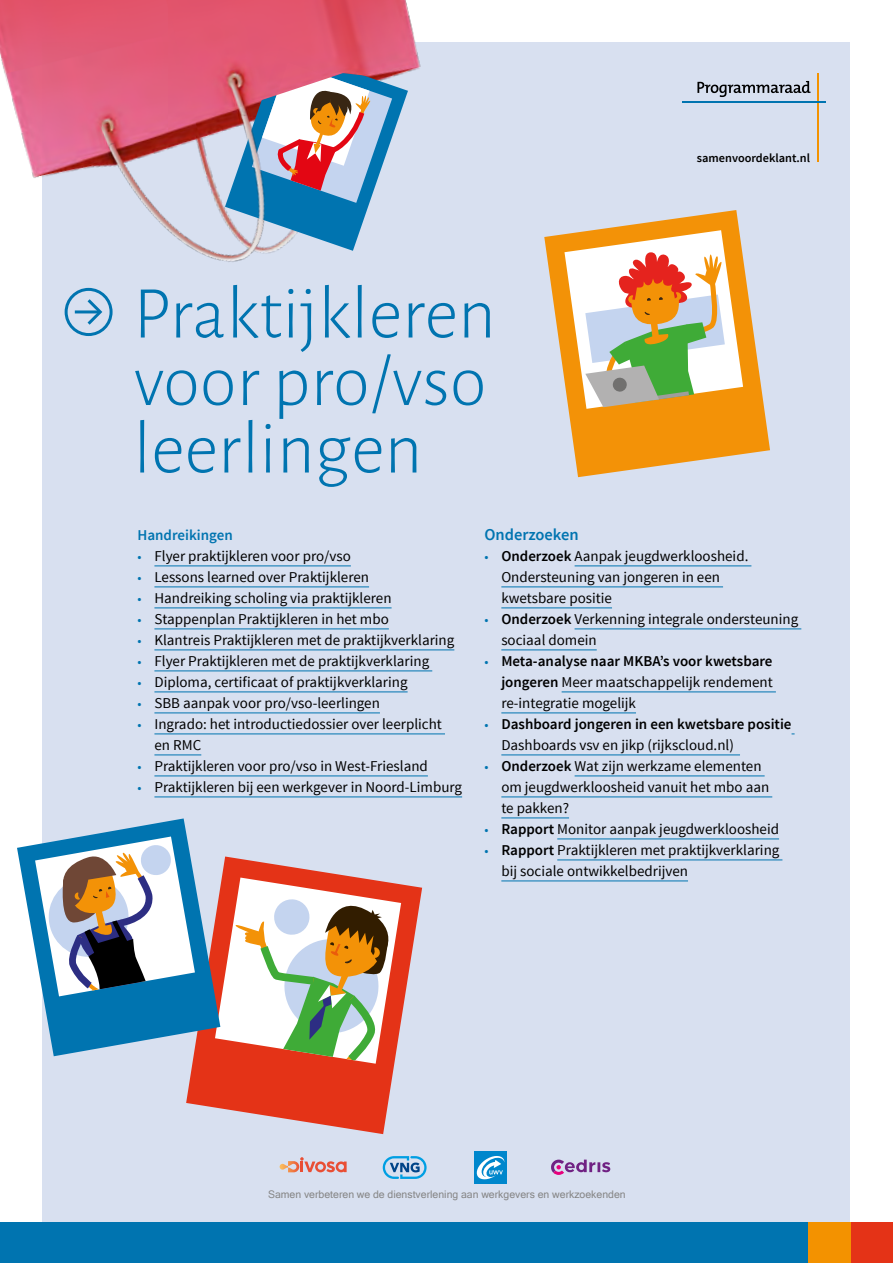
<style>
.page{position:relative;width:893px;height:1263px;background:#fff}
.page>*{position:absolute;margin:0;border:0;box-sizing:border-box;transform-origin:0 0}
.Kop_cover{font:300 75px "Alegreya Sans";color:#0074b0}
.Tussenkop{font:600 16.5px "Source Sans Pro";color:#0074b0}
.Bodytekst{font:15px/21px "Source Sans Pro";color:#000}
.Bodytekst-2{font:600 15px/21px "Source Sans Pro";color:#000}
.Tussenkop-2{font:600 15px "Source Sans Pro";color:#0074b0}
.t1{font:600 12.3px "Source Sans Pro";color:#000}
.t2{font:10.5px "Microsoft Sans Serif";color:#868686}
.s1{font-size:13.5px;color:#0074b0}
.s2{font-weight:600}
.s3{font-weight:400;font-size:13.5px;color:#0074b0}
.s4{font-weight:400}
</style>
<div class="page">
<div style="left:43px;top:43px;width:807px;height:1217px;background:#d8e0f0"></div>
<div style="left:0;top:1222px;width:831px;height:41px;background:#0074b0"></div>
<div style="left:850px;top:1222px;width:43px;height:41px;background:#e43317"></div>
<div style="left:808px;top:1222px;width:42px;height:41px;background:#f39200"></div>
<hr style="left:818px;top:73px;width:1px;height:89px;background:#f39200">
<hr style="left:682px;top:102px;width:144px;height:1px;background:#0074b0">
<svg style="left:697px;top:81px;width:113px;height:16px"></svg>
<svg style="left:383px;top:1156px;width:44px;height:23px"></svg>
<svg style="left:551px;top:1159px;width:59px;height:16px"></svg>
<svg style="left:280px;top:1157px;width:67px;height:15px"></svg>
<div style="left:474px;top:1151px;width:33px;height:33px;background:#0087cc"></div>
<svg style="left:476px;top:1156px;width:28px;height:24px"></svg>
<hr style="left:154px;top:566px;width:197px;height:1px;background:#0074b0">
<hr style="left:154px;top:587px;width:215px;height:1px;background:#0074b0">
<hr style="left:154px;top:608px;width:238px;height:1px;background:#0074b0">
<hr style="left:154px;top:629px;width:235px;height:1px;background:#0074b0">
<hr style="left:154px;top:650px;width:300px;height:1px;background:#0074b0">
<hr style="left:154px;top:671px;width:278px;height:1px;background:#0074b0">
<hr style="left:154px;top:692px;width:254px;height:1px;background:#0074b0">
<hr style="left:154px;top:713px;width:226px;height:1px;background:#0074b0">
<hr style="left:154px;top:734px;width:291px;height:1px;background:#0074b0">
<hr style="left:154px;top:755px;width:47px;height:1px;background:#0074b0">
<hr style="left:154px;top:776px;width:274px;height:1px;background:#0074b0">
<hr style="left:154px;top:797px;width:308px;height:1px;background:#0074b0">
<hr style="left:575px;top:566px;width:176px;height:1px;background:#0074b0">
<hr style="left:501px;top:587px;width:222px;height:1px;background:#0074b0">
<hr style="left:501px;top:608px;width:111px;height:1px;background:#0074b0">
<hr style="left:575px;top:629px;width:226px;height:1px;background:#0074b0">
<hr style="left:501px;top:650px;width:96px;height:1px;background:#0074b0">
<hr style="left:562px;top:692px;width:214px;height:1px;background:#0074b0">
<hr style="left:501px;top:713px;width:135px;height:1px;background:#0074b0">
<hr style="left:501px;top:755px;width:239px;height:1px;background:#0074b0">
<hr style="left:575px;top:776px;width:190px;height:1px;background:#0074b0">
<hr style="left:501px;top:797px;width:271px;height:1px;background:#0074b0">
<hr style="left:501px;top:818px;width:68px;height:1px;background:#0074b0">
<hr style="left:557px;top:839px;width:222px;height:1px;background:#0074b0">
<hr style="left:557px;top:860px;width:225px;height:1px;background:#0074b0">
<hr style="left:501px;top:881px;width:187px;height:1px;background:#0074b0">
<svg style="left:544px;top:210px;width:226px;height:267px;fill:#f39207"></svg>
<svg style="left:564px;top:230px;width:179px;height:179px;background:#d7be8c"></svg>
<svg style="left:186px;top:856px;width:236px;height:278px;fill:#e43317"></svg>
<svg style="left:215px;top:877px;width:186px;height:187px;background:#cfaf95"></svg>
<svg style="left:17px;top:818px;width:203px;height:238px"></svg>
<svg style="left:35px;top:836px;width:160px;height:160px;background:#92a6b1"></svg>
<img style="left:0;top:0;width:462px;height:336px">
<h1 class="Kop_cover" style="left:133px;top:265px;width:364px">Praktijkleren</h1>
<h1 class="Kop_cover" style="left:133px;top:332px;width:355px">voor pro/vso</h1>
<h1 class="Kop_cover" style="left:133px;top:400px;width:291px">leerlingen</h1>
<p class="t1" style="left:697px;top:150px;width:115px">samenvoordeklant.nl</p>
<h2 class="Tussenkop-2" style="left:137px;top:526px;width:97px">Handreikingen</h2>
<p class="Bodytekst" style="left:137px;top:546px;width:215px"><span class="s1">•</span> Flyer praktijkleren voor pro/vso</p>
<p class="Bodytekst" style="left:137px;top:567px;width:233px"><span class="s1">•</span> Lessons learned over Praktijkleren</p>
<p class="Bodytekst" style="left:137px;top:588px;width:256px"><span class="s1">•</span> Handreiking scholing via praktijkleren</p>
<p class="Bodytekst" style="left:137px;top:609px;width:253px"><span class="s1">•</span> Stappenplan Praktijkleren in het mbo</p>
<p class="Bodytekst" style="left:137px;top:630px;width:318px"><span class="s1">•</span> Klantreis Praktijkleren met de praktijkverklaring</p>
<p class="Bodytekst" style="left:137px;top:651px;width:293px"><span class="s1">•</span> Flyer Praktijkleren met de praktijkverklaring</p>
<p class="Bodytekst" style="left:137px;top:672px;width:272px"><span class="s1">•</span> Diploma, certificaat of praktijkverklaring</p>
<p class="Bodytekst" style="left:137px;top:693px;width:244px"><span class="s1">•</span> SBB aanpak voor pro/vso-leerlingen</p>
<p class="Bodytekst" style="left:154px;top:714px;width:289px;text-indent:-17px"><span class="s1">•</span> Ingrado: het introductiedossier over leerplicht en RMC</p>
<p class="Bodytekst" style="left:137px;top:756px;width:292px"><span class="s1">•</span> Praktijkleren voor pro/vso in West-Friesland</p>
<p class="Bodytekst" style="left:137px;top:777px;width:326px"><span class="s1">•</span> Praktijkleren bij een werkgever in Noord-Limburg</p>
<h2 class="Tussenkop" style="left:484px;top:524px;width:96px">Onderzoeken</h2>
<p class="Bodytekst" style="left:501px;top:546px;width:249px;text-indent:-17px"><span class="s1">•</span> <span class="s2">Onderzoek</span> Aanpak jeugdwerkloosheid.<br>Ondersteuning van jongeren in een kwetsbare positie</p>
<p class="Bodytekst" style="left:501px;top:609px;width:298px;text-indent:-17px"><span class="s1">•</span> <span class="s2">Onderzoek</span> Verkenning integrale ondersteuning sociaal domein</p>
<p class="Bodytekst" style="left:501px;top:651px;width:273px;text-align:justify;text-indent:-17px"><span class="s1">•</span> <span class="s2">Meta-analyse naar MKBA’s voor kwetsbare jongeren</span> Meer maatschappelijk rendement re-integratie mogelijk</p>
<p class="Bodytekst-2" style="left:501px;top:714px;width:292px;text-indent:-17px"><span class="s3">•</span> Dashboard jongeren in een kwetsbare positie<br><span class="s4">Dashboards vsv en jikp (rijkscloud.nl)</span></p>
<p class="Bodytekst" style="left:501px;top:756px;width:269px;text-indent:-17px"><span class="s1">•</span> <span class="s2">Onderzoek</span> Wat zijn werkzame elementen om jeugdwerkloosheid vanuit het mbo aan te pakken?</p>
<p class="Bodytekst" style="left:484px;top:819px;width:296px"><span class="s1">•</span> <span class="s2">Rapport</span> Monitor aanpak jeugdwerkloosheid</p>
<p class="Bodytekst" style="left:501px;top:840px;width:280px;text-indent:-17px"><span class="s1">•</span> <span class="s2">Rapport</span> Praktijkleren met praktijkverklaring bij sociale ontwikkelbedrijven</p>
<p class="t2" style="left:268px;top:1188px;width:359px">Samen verbeteren we de dienstverlening aan werkgevers en werkzoekenden</p>
</div>
